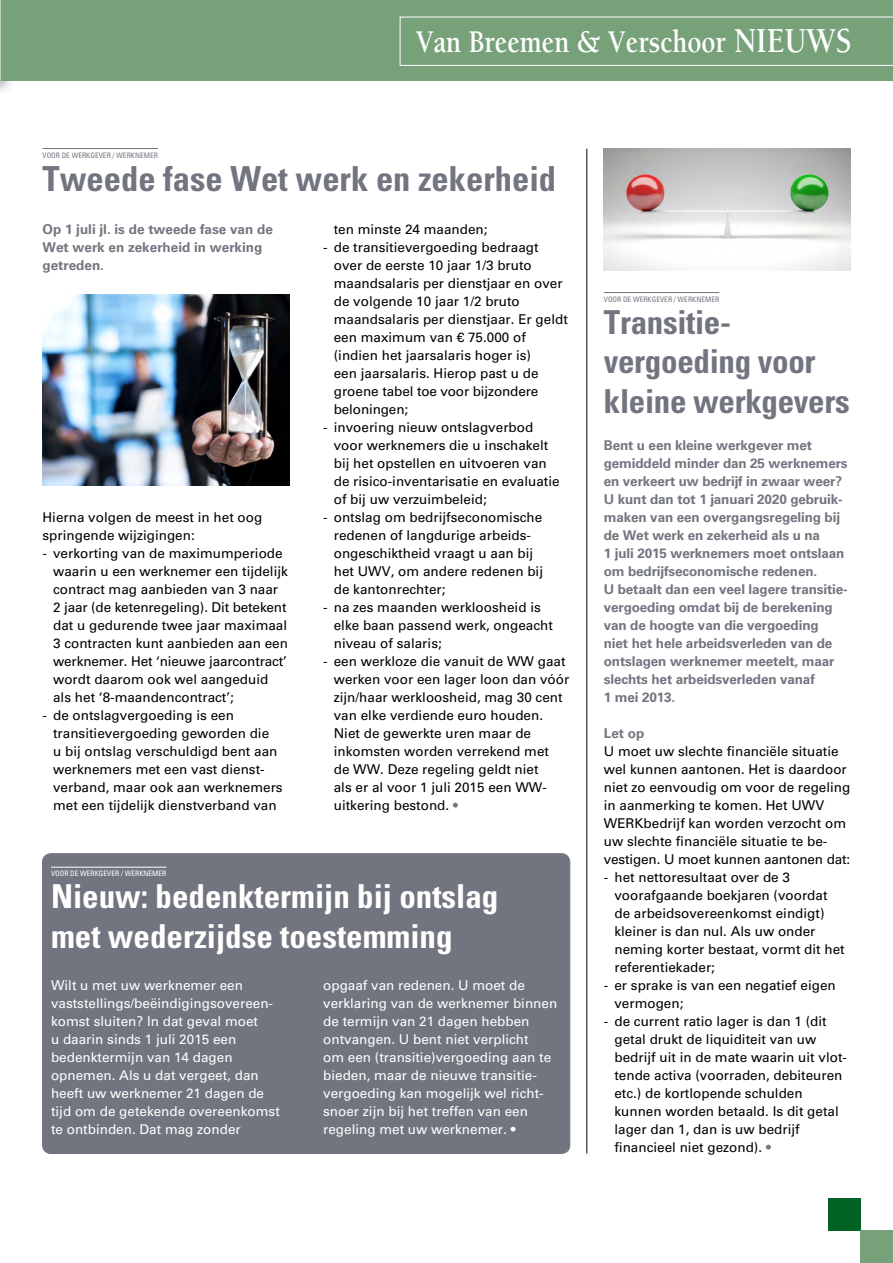
<style>
.page{position:relative;width:893px;height:1263px;background:#fff}
.page>*{position:absolute;margin:0;border:0;box-sizing:border-box;transform-origin:0 0}
.t1{font:700 condensed 34.5px "Univers LT Std";color:#72757f}
.t2{font:700 condensed 33px/39.6px "Univers LT Std";color:#fff}
.t3{font:700 condensed 33px/39.6px "Univers LT Std";letter-spacing:-.01em;color:#72757f}
.t4{font:700 32.4px "Berkeley";color:#fff;scale:.83 1}
.t5{font:13.5px/18px "Univers LT Std";color:#000}
.t6{font:700 13.5px/18px "Univers LT Std";letter-spacing:-.01em;color:#72757f}
.t7{font:13.5px/18px "Univers LT Std";color:#fff}
.t8{font:condensed 7.5px "Univers LT Std";color:#72757f}
.t9{font:condensed 7.5px "Univers LT Std";color:#fff}
.s1{font-size:36px}
.s2{color:#72757f}
</style>
<div class="page">
<div style="left:828px;top:1198px;width:32px;height:32px;background:#006225"></div>
<div style="left:860px;top:1230px;width:33px;height:33px;background:#77a179"></div>
<div style="left:0;top:0;width:893px;height:81px;background:#77a179"></div>
<svg style="left:400px;top:17px;width:493px;height:49px"></svg>
<svg style="left:0;top:0;width:1px;height:81px"></svg>
<hr style="left:586px;top:149px;width:1px;height:1004px;background:#000">
<div style="left:43px;top:854px;width:527px;height:299px;background:#72757f;border-radius:9px"></div>
<div style="left:42px;top:853px;width:528px;height:301px;border:1px solid #72757f;border-radius:9px"></div>
<img style="left:604px;top:149px;width:246px;height:121px">
<hr style="left:43px;top:148px;width:115px;height:1px;background:#72757f">
<hr style="left:604px;top:292px;width:115px;height:1px;background:#72757f">
<hr style="left:51px;top:867px;width:115px;height:1px;background:#fff">
<img style="left:43px;top:295px;width:246px;height:191px">
<h3 class="t4" style="left:416px;top:25px;width:527px">Van Breemen &amp; Verschoor <span class="s1">NIEUWS</span></h3>
<p class="t8" style="left:43px;top:150px;width:117px">VOOR DE WERKGEVER / WERKNEMER</p>
<h1 class="t1" style="left:43px;top:158px;width:515px">Tweede fase Wet werk en zekerheid</h1>
<p class="t6" style="left:43px;top:220px;width:232px">Op 1 juli jl. is de tweede fase van de<br>Wet werk en zekerheid in werking getreden.</p>
<p class="t5" style="left:43px;top:508px;width:221px">Hierna volgen de meest in het oog springende wijzigingen:</p>
<p class="t5" style="left:53px;top:544px;width:236px;text-indent:-11px">- verkorting van de maximumperiode waarin u een werknemer een tijdelijk contract mag aanbieden van 3 naar 2 jaar (de ketenregeling). Dit betekent dat u gedurende twee jaar maximaal 3 contracten kunt aanbieden aan een werknemer. Het ‘nieuwe jaarcontract’ wordt daarom ook wel aangeduid als het ‘8-maandencontract’;</p>
<p class="t5" style="left:53px;top:706px;width:231px;text-indent:-11px">- de ontslagvergoeding is een transitievergoeding geworden die<br>u bij ontslag verschuldigd bent aan werknemers met een vast dienst&shy;verband, maar ook aan werknemers met een tijdelijk dienstverband van</p>
<p class="t5" style="left:334px;top:220px;width:155px">ten minste 24 maanden;</p>
<p class="t5" style="left:334px;top:238px;width:236px;text-indent:-11px">- de transitievergoeding bedraagt over de eerste 10 jaar 1/3 bruto maandsalaris per dienstjaar en over de volgende 10 jaar 1/2 bruto maandsalaris per dienstjaar. Er geldt een maximum van € 75.000 of (indien het jaarsalaris hoger is)<br>een jaarsalaris. Hierop past u de groene tabel toe voor bijzondere beloningen;</p>
<p class="t5" style="left:334px;top:418px;width:227px;text-indent:-11px">- invoering nieuw ontslagverbod voor werknemers die u inschakelt bij het opstellen en uitvoeren van de risico-inventarisatie en evaluatie of bij uw verzuimbeleid;</p>
<p class="t5" style="left:334px;top:508px;width:211px;text-indent:-11px">- ontslag om bedrijfseconomische redenen of langdurige arbeids&shy;ongeschiktheid vraagt u aan bij het UWV, om andere redenen bij de kantonrechter;</p>
<p class="t5" style="left:334px;top:598px;width:221px;text-indent:-11px">- na zes maanden werkloosheid is elke baan passend werk, ongeacht niveau of salaris;</p>
<p class="t5" style="left:334px;top:652px;width:237px;text-indent:-11px">- een werkloze die vanuit de WW gaat werken voor een lager loon dan vóór zijn/haar werkloosheid, mag 30 cent van elke verdiende euro houden.<br>Niet de gewerkte uren maar de inkomsten worden verrekend met<br>de WW. Deze regeling geldt niet<br>als er al voor 1 juli 2015 een WW&shy;uitkering bestond. <span class="s2">•</span></p>
<p class="t9" style="left:51px;top:869px;width:117px">VOOR DE WERKGEVER / WERKNEMER</p>
<h2 class="t2" style="left:51px;top:877px;width:449px">Nieuw: bedenktermijn bij ontslag met wederzijdse toestemming</h2>
<p class="t7" style="left:51px;top:976px;width:230px">Wilt u met uw werknemer een vaststellings/beëindigingsovereen&shy;komst sluiten? In dat geval moet<br>u daarin sinds 1 juli 2015 een bedenktermijn van 14 dagen opnemen. Als u dat vergeet, dan heeft uw werknemer 21 dagen de tijd om de getekende overeenkomst te ontbinden. Dat mag zonder</p>
<p class="t7" style="left:323px;top:976px;width:236px">opgaaf van redenen. U moet de verklaring van de werknemer binnen de termijn van 21 dagen hebben ontvangen. U bent niet verplicht<br>om een (transitie)vergoeding aan te bieden, maar de nieuwe transitie&shy;vergoeding kan mogelijk wel richt&shy;snoer zijn bij het treffen van een regeling met uw werknemer. •</p>
<p class="t8" style="left:604px;top:294px;width:117px">VOOR DE WERKGEVER / WERKNEMER</p>
<h2 class="t3" style="left:604px;top:302px;width:247px">Transitie&shy;vergoeding voor kleine werkgevers</h2>
<p class="t6" style="left:604px;top:436px;width:245px">Bent u een kleine werkgever met gemiddeld minder dan 25 werknemers en verkeert uw bedrijf in zwaar weer?<br>U kunt dan tot 1 januari 2020 gebruik&shy;maken van een overgangsregeling bij de Wet werk en zekerheid als u na<br>1 juli 2015 werknemers moet ontslaan om bedrijfseconomische redenen.<br>U betaalt dan een veel lagere transitie&shy;vergoeding omdat bij de berekening van de hoogte van die vergoeding<br>niet het hele arbeidsverleden van de ontslagen werknemer meetelt, maar slechts het arbeidsverleden vanaf<br>1 mei 2013.</p>
<p class="t6" style="left:604px;top:724px;width:42px">Let op</p>
<p class="t5" style="left:604px;top:742px;width:248px">U moet uw slechte financiële situatie wel kunnen aantonen. Het is daardoor niet zo eenvoudig om voor de regeling in aanmerking te komen. Het UWV WERKbedrijf kan worden verzocht om uw slechte financiële situatie te be&shy;vestigen. U moet kunnen aantonen dat:</p>
<p class="t5" style="left:614px;top:868px;width:232px;text-indent:-11px">- het nettoresultaat over de 3 voorafgaande boekjaren (voordat de arbeidsovereenkomst eindigt) kleiner is dan nul. Als uw onder neming korter bestaat, vormt dit het referentiekader;</p>
<p class="t5" style="left:614px;top:976px;width:223px;text-indent:-11px">- er sprake is van een negatief eigen vermogen;</p>
<p class="t5" style="left:614px;top:1012px;width:234px;text-indent:-11px">- de current ratio lager is dan 1 (dit getal drukt de liquiditeit van uw bedrijf uit in de mate waarin uit vlot&shy;tende activa (voorraden, debiteuren etc.) de kortlopende schulden kunnen worden betaald. Is dit getal lager dan 1, dan is uw bedrijf financieel niet gezond). <span class="s2">•</span></p>
</div>
